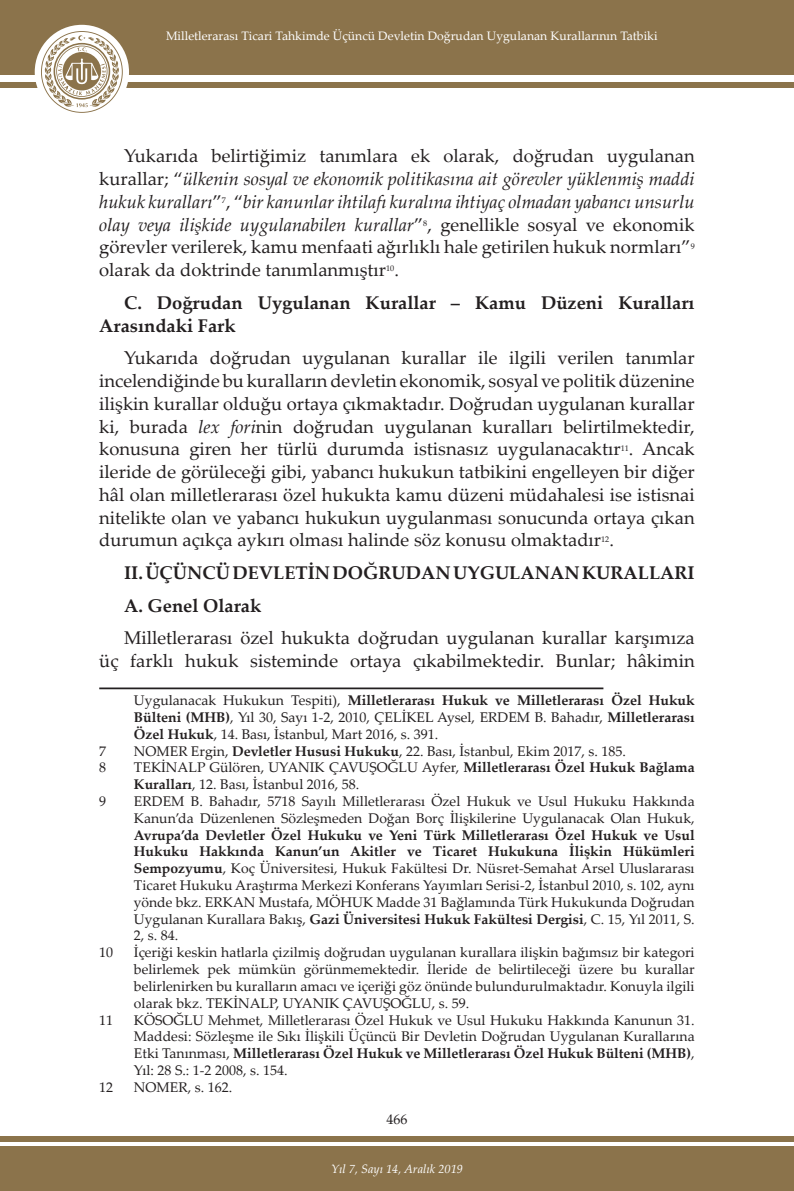
<style>
.page{position:relative;width:794px;height:1191px;background:#fff}
.page>*{position:absolute;margin:0;border:0;box-sizing:border-box;transform-origin:0 0}
.t1{font:18.38px/22.8px "Palatino Linotype";color:#231f20;text-align:justify}
.t2{font:italic 18.38px/22.8px "Palatino Linotype";color:#231f20;text-align:justify}
.t3{font:700 18.38px/22.8px "Palatino Linotype";color:#231f20}
.t4{font:14px/16.8px "Palatino Linotype";color:#231f20;text-align:justify}
.t5{font:12.25px "Palatino Linotype";color:#fff}
.t6{font:italic 12.25px "Palatino Linotype";color:#fff}
.t7{font:8.22px "Palatino Linotype";color:#231f20}
.s1{font-style:normal}
.s2{font-style:italic}
.s3{font-weight:700}
</style>
<div class="page">
<div style="left:0;top:1136px;width:794px;height:5px;background:#8b734b"></div>
<div style="left:0;top:1146px;width:794px;height:45px;background:#8b734b"></div>
<div style="left:0;top:82px;width:794px;height:6px;background:#8b734b"></div>
<div style="left:0;top:0;width:794px;height:74px;background:#8b734b"></div>
<div style="left:35px;top:25px;width:94px;height:94px;background:#fff;border-radius:50%"></div>
<svg style="left:41px;top:31px;width:82px;height:82px"></svg>
<hr style="left:99px;top:687px;width:504px;height:2px;background:#231f20">
<p class="t5" style="left:166px;top:28px;width:493px">Milletlerarası Ticari Tahkimde Üçüncü Devletin Doğrudan Uygulanan Kurallarının Tatbiki</p>
<h1 class="t2" style="left:99px;top:144px;width:597px;text-indent:25px"><span class="s1">Yukarıda belirtiğimiz tanımlara ek olarak, doğrudan uygulanan kurallar; “</span>ülkenin sosyal ve ekonomik politikasına ait görevler yüklenmiş maddi hukuk kuralları<span class="s1">” , “</span>bir kanunlar ihtilafı kuralına ihtiyaç olmadan yabancı unsurlu</h1>
<p class="t7" style="left:222px;top:194px;width:6px">7</p>
<h1 class="t2" style="left:99px;top:212px;width:597px">olay veya ilişkide uygulanabilen kurallar<span class="s1">” , genellikle sosyal ve ekonomik</span></h1>
<p class="t7" style="left:423px;top:217px;width:6px">8</p>
<h1 class="t1" style="left:99px;top:235px;width:593px">görevler verilerek, kamu menfaati ağırlıklı hale getirilen hukuk normları”</h1>
<p class="t7" style="left:690px;top:240px;width:6px">9</p>
<h1 class="t1" style="left:99px;top:258px;width:301px">olarak da doktrinde tanımlanmıştır .</h1>
<p class="t7" style="left:386px;top:263px;width:10px">10</p>
<h1 class="t3" style="left:99px;top:290px;width:597px;text-indent:25px">C. Doğrudan Uygulanan Kurallar – Kamu Düzeni Kuralları<br>Arasındaki Fark</h1>
<p class="t1" style="left:99px;top:346px;width:597px;text-indent:25px">Yukarıda doğrudan uygulanan kurallar ile ilgili verilen tanımlar incelendiğinde bu kuralların devletin ekonomik, sosyal ve politik düzenine ilişkin kurallar olduğu ortaya çıkmaktadır. Doğrudan uygulanan kurallar ki, burada <span class="s2">lex fori</span>nin doğrudan uygulanan kuralları belirtilmektedir, konusuna giren her türlü durumda istisnasız uygulanacaktır . Ancak</p>
<p class="t7" style="left:621px;top:442px;width:10px">11</p>
<p class="t1" style="left:99px;top:460px;width:597px">ileride de görüleceği gibi, yabancı hukukun tatbikini engelleyen bir diğer hâl olan milletlerarası özel hukukta kamu düzeni müdahalesi ise istisnai nitelikte olan ve yabancı hukukun uygulanması sonucunda ortaya çıkan durumun açıkça aykırı olması halinde söz konusu olmaktadır .</p>
<p class="t7" style="left:601px;top:533px;width:10px">12</p>
<h1 class="t3" style="left:124px;top:556px;width:572px;line-height:32.7px">II. ÜÇÜNCÜ DEVLETİN DOĞRUDAN UYGULANAN KURALLARI<br>A. Genel Olarak</h1>
<h1 class="t1" style="left:99px;top:626px;width:597px;text-align:right">Milletlerarası özel hukukta doğrudan uygulanan kurallar karşımıza<br>üç farklı hukuk sisteminde ortaya çıkabilmektedir. Bunlar; hâkimin</h1>
<p class="t4" style="left:134px;top:691px;width:562px">Uygulanacak Hukukun Tespiti), <span class="s3">Milletlerarası Hukuk ve Milletlerarası Özel Hukuk Bülteni (MHB)</span>, Yıl 30, Sayı 1-2, 2010, ÇELİKEL Aysel, ERDEM B. Bahadır, <span class="s3">Milletlerarası Özel Hukuk</span>, 14. Bası, İstanbul, Mart 2016, s. 391.</p>
<p class="t4" style="left:99px;top:742px;width:8px">7</p>
<p class="t4" style="left:134px;top:742px;width:493px">NOMER Ergin, <span class="s3">Devletler Hususi Hukuku</span>, 22. Bası, İstanbul, Ekim 2017, s. 185.</p>
<p class="t4" style="left:99px;top:758px;width:8px">8</p>
<p class="t4" style="left:134px;top:758px;width:562px">TEKİNALP Gülören, UYANIK ÇAVUŞOĞLU Ayfer, <span class="s3">Milletlerarası Özel Hukuk Bağlama<br>Kuralları</span>, 12. Bası, İstanbul 2016, 58.</p>
<p class="t4" style="left:99px;top:792px;width:8px">9</p>
<p class="t4" style="left:134px;top:792px;width:562px">ERDEM B. Bahadır, 5718 Sayılı Milletlerarası Özel Hukuk ve Usul Hukuku Hakkında<br>Kanun’da Düzenlenen Sözleşmeden Doğan Borç İlişkilerine Uygulanacak Olan Hukuk,</p>
<p class="t4" style="left:134px;top:826px;width:562px"><span class="s3">Avrupa’da Devletler Özel Hukuku ve Yeni Türk Milletlerarası Özel Hukuk ve Usul Hukuku Hakkında Kanun’un Akitler ve Ticaret Hukukuna İlişkin Hükümleri Sempozyumu</span>, Koç Üniversitesi, Hukuk Fakültesi Dr. Nüsret-Semahat Arsel Uluslararası Ticaret Hukuku Araştırma Merkezi Konferans Yayımları Serisi-2, İstanbul 2010, s. 102, aynı yönde bkz. ERKAN Mustafa, MÖHUK Madde 31 Bağlamında Türk Hukukunda Doğrudan Uygulanan Kurallara Bakış, <span class="s3">Gazi Üniversitesi Hukuk Fakültesi Dergisi</span>, C. 15, Yıl 2011, S.<br>2, s. 84.</p>
<p class="t4" style="left:99px;top:943px;width:15px">10</p>
<p class="t4" style="left:134px;top:943px;width:562px">İçeriği keskin hatlarla çizilmiş doğrudan uygulanan kurallara ilişkin bağımsız bir kategori belirlemek pek mümkün görünmemektedir. İleride de belirtileceği üzere bu kurallar belirlenirken bu kuralların amacı ve içeriği göz önünde bulundurulmaktadır. Konuyla ilgili olarak bkz. TEKİNALP, UYANIK ÇAVUŞOĞLU, s. 59.</p>
<p class="t4" style="left:99px;top:1010px;width:15px">11</p>
<p class="t4" style="left:134px;top:1010px;width:562px">KÖSOĞLU Mehmet, Milletlerarası Özel Hukuk ve Usul Hukuku Hakkında Kanunun 31.<br>Maddesi: Sözleşme ile Sıkı İlişkili Üçüncü Bir Devletin Doğrudan Uygulanan Kurallarına Etki Tanınması, <span class="s3">Milletlerarası Özel Hukuk ve Milletlerarası Özel Hukuk Bülteni (MHB)</span>, Yıl: 28 S.: 1-2 2008, s. 154.</p>
<p class="t4" style="left:99px;top:1078px;width:15px">12</p>
<p class="t4" style="left:134px;top:1078px;width:100px">NOMER, s. 162.</p>
<p class="t4" style="left:386px;top:1110px;width:22px">466</p>
<p class="t6" style="left:331px;top:1159px;width:133px">Yıl 7, Sayı 14, Aralık 2019</p>
</div>
